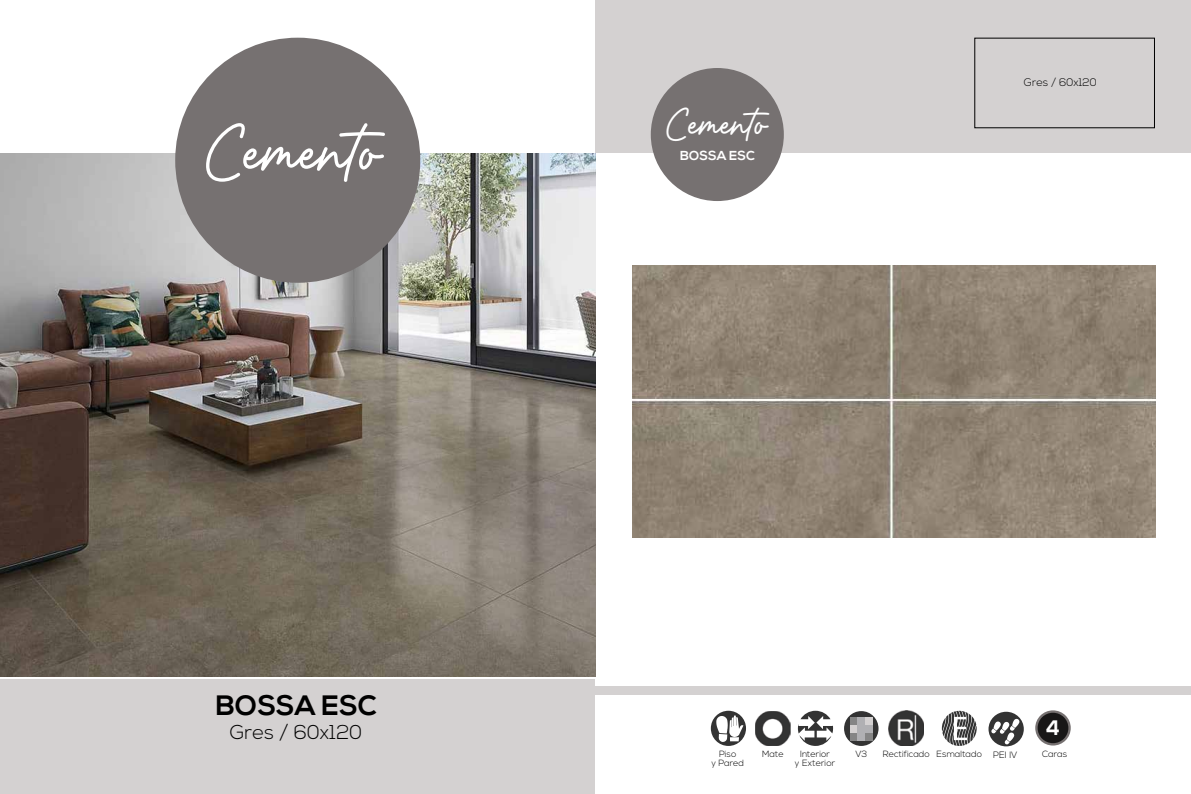
<style>
.page{position:relative;width:1191px;height:794px;background:#fff}
.page>*{position:absolute;margin:0;border:0;box-sizing:border-box;transform-origin:0 0}
.t1{font:75px "Renika";color:#fff}
.t2{font:43px "Renika";color:#fff}
.t3{font:700 28px "Nexa";letter-spacing:.005em;color:#000}
.t4{font:700 20.9px "Nexa";color:#fff}
.t5{font:300 20px "Nexa";color:#000}
.t6{font:700 13px "Nexa";letter-spacing:.005em;color:#fff}
.t7{font:300 11px "Nexa";color:#000}
.t8{font:300 9.2px "Nexa";color:#000}
.t9{font:300 9px/9px "Nexa";color:#000;text-align:center}
</style>
<div class="page">
<svg style="left:844px;top:711px;width:34px;height:35px"></svg>
<div style="left:850px;top:725px;width:7px;height:7px;background:#d4d1d1"></div>
<div style="left:857px;top:725px;width:7px;height:7px;background:#b0b0b3"></div>
<div style="left:865px;top:725px;width:7px;height:7px;background:#b0b0b3"></div>
<div style="left:850px;top:733px;width:7px;height:7px;background:#858585"></div>
<div style="left:857px;top:733px;width:7px;height:7px;background:#b0b0b3"></div>
<div style="left:865px;top:733px;width:7px;height:7px;background:#858585"></div>
<div style="left:850px;top:717px;width:7px;height:7px;background:#858585"></div>
<div style="left:857px;top:717px;width:7px;height:7px;background:#b0b0b3"></div>
<div style="left:865px;top:717px;width:7px;height:7px;background:#d4d1d1"></div>
<svg style="left:988px;top:711px;width:35px;height:35px"></svg>
<svg style="left:798px;top:710px;width:35px;height:36px"></svg>
<div style="left:595px;top:0;width:596px;height:152px;background:#d4d1d1"></div>
<div style="left:595px;top:686px;width:596px;height:8px;background:#d4d1d1"></div>
<div style="left:651px;top:68px;width:133px;height:133px;background:#767171;border-radius:50%"></div>
<img style="left:755px;top:711px;width:35px;height:35px">
<img style="left:888px;top:710px;width:36px;height:36px">
<svg style="left:942px;top:711px;width:34px;height:35px"></svg>
<svg style="left:711px;top:710px;width:35px;height:36px"></svg>
<svg style="left:1035px;top:710px;width:35px;height:35px"></svg>
<div style="left:974px;top:38px;width:181px;height:90px;border:1px solid #000"></div>
<img style="left:632px;top:266px;width:523px;height:271px">
<img style="left:0;top:154px;width:595px;height:522px">
<div style="left:175px;top:38px;width:245px;height:245px;background:#767171;border-radius:50%"></div>
<div style="left:0;top:679px;width:595px;height:115px;background:#d4d1d1"></div>
<h1 class="t1" style="left:202px;top:113px;width:180px">Cemento</h1>
<h3 class="t3" style="left:216px;top:689px;width:162px">BOSSA ESC</h3>
<h3 class="t5" style="left:230px;top:721px;width:134px">Gres / 60x120</h3>
<h2 class="t2" style="left:664px;top:102px;width:104px">Cemento</h2>
<h3 class="t6" style="left:680px;top:148px;width:76px">BOSSA ESC</h3>
<p class="t7" style="left:1024px;top:76px;width:74px">Gres / 60x120</p>
<h3 class="t4" style="left:1045px;top:715px;width:16px">4</h3>
<p class="t9" style="left:800px;top:750px;width:31px">Interior</p>
<p class="t9" style="left:855px;top:749px;width:13px">V3</p>
<p class="t8" style="left:993px;top:750px;width:26px">PEI IV</p>
<p class="t9" style="left:795px;top:759px;width:42px">y Exterior</p>
<p class="t9" style="left:711px;top:750px;width:34px">Piso<br>y Pared</p>
<p class="t9" style="left:1042px;top:750px;width:27px">Caras</p>
<p class="t9" style="left:762px;top:750px;width:23px">Mate</p>
<p class="t9" style="left:883px;top:750px;width:101px">Rectificado Esmaltado</p>
</div>
